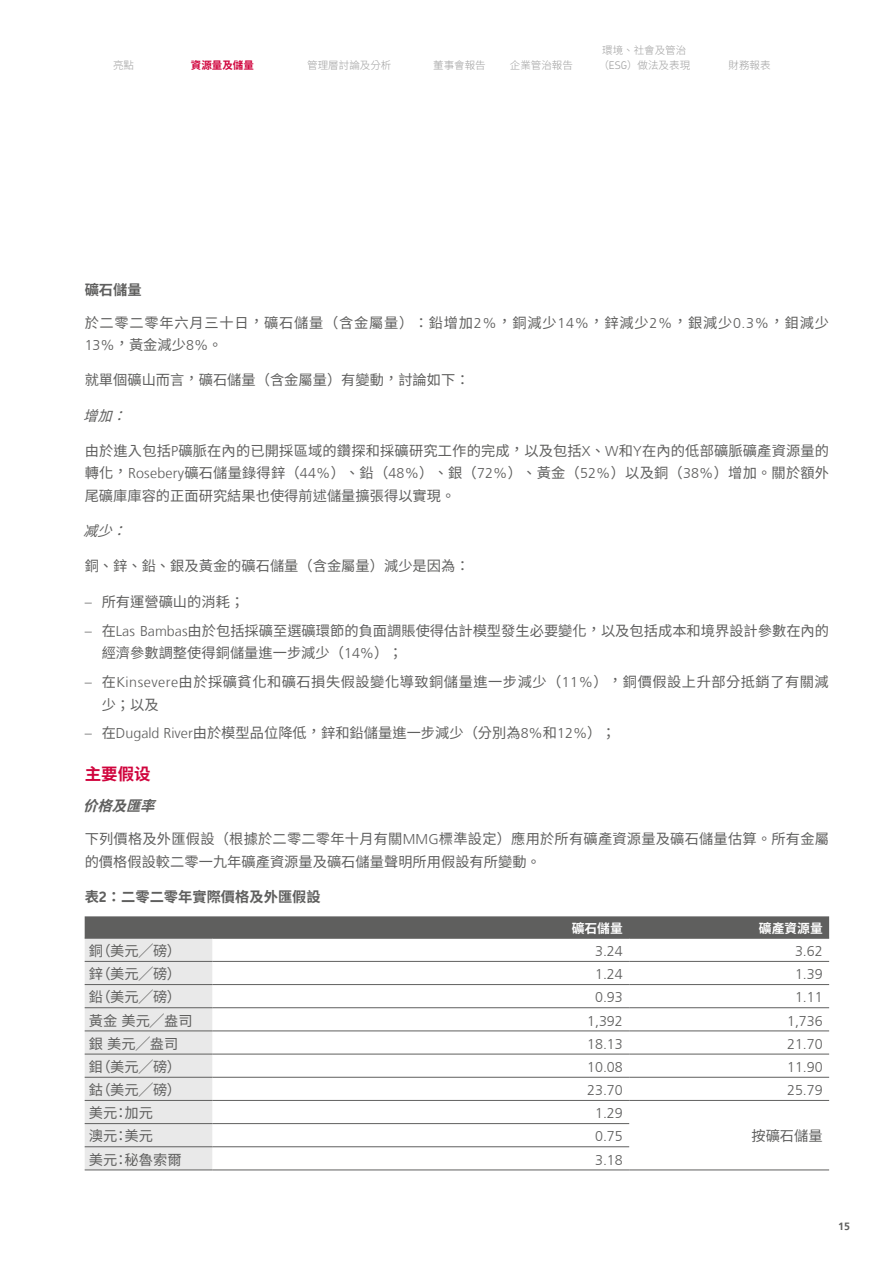
<style>
.page{position:relative;width:893px;height:1263px;background:#fff}
.page>*{position:absolute;margin:0;border:0;box-sizing:border-box;transform-origin:0 0}
.t1{font:700 16.5px "Source Han Sans TWHK";color:#d0043d}
.t2{font:14.25px/22.5px "Source Han Sans TWHK";color:#5f5f5e}
.t3{font:300 14.25px "Frutiger LT";color:#5f5f5e}
.t4{font:14.25px/22.5px "Source Han Sans TWHK";letter-spacing:.05em;color:#5f5f5e}
.t5{font:14.25px/22.5px "Source Han Sans TWHK";letter-spacing:.035em;color:#5f5f5e}
.t6{font:700 14.25px "Source Han Sans TWHK";color:#5f5f5e}
.t7{font:italic 14.25px "Source Han Sans TWHK";color:#5f5f5e}
.t8{font:italic 700 14.25px "Source Han Sans TWHK";color:#5f5f5e}
.t9{font:700 12.75px "Source Han Sans TWHK";color:#fff}
.t10{font:300 10.5px/15px "Source Han Sans TWHK";color:#9d9d9d;text-align:center}
.t11{font:700 10.5px "Source Han Sans TWHK";color:#d0043d}
.t12{font:700 10.5px "Frutiger LT";color:#5f5f5e}
.s1{font-family:"Chevin Std"}
.s2{font-family:"Frutiger LT";font-weight:300}
</style>
<div class="page">
<svg style="left:85px;top:916px;width:744px;height:254px"></svg>
<hr style="left:629px;top:1170px;width:200px;height:1px;background:#5f5f5e">
<hr style="left:85px;top:938px;width:127px;height:1px;background:#5f5f5e">
<hr style="left:212px;top:938px;width:417px;height:1px;background:#5f5f5e">
<hr style="left:629px;top:938px;width:200px;height:1px;background:#5f5f5e">
<hr style="left:85px;top:1170px;width:127px;height:1px;background:#5f5f5e">
<hr style="left:212px;top:1170px;width:417px;height:1px;background:#5f5f5e">
<hr style="left:629px;top:1100px;width:200px;height:1px;background:#5f5f5e">
<hr style="left:85px;top:961px;width:127px;height:1px;background:#5f5f5e">
<hr style="left:212px;top:961px;width:417px;height:1px;background:#5f5f5e">
<hr style="left:629px;top:961px;width:200px;height:1px;background:#5f5f5e">
<hr style="left:85px;top:984px;width:127px;height:1px;background:#5f5f5e">
<hr style="left:212px;top:984px;width:417px;height:1px;background:#5f5f5e">
<hr style="left:629px;top:984px;width:200px;height:1px;background:#5f5f5e">
<hr style="left:85px;top:1007px;width:127px;height:1px;background:#5f5f5e">
<hr style="left:212px;top:1007px;width:417px;height:1px;background:#5f5f5e">
<hr style="left:629px;top:1007px;width:200px;height:1px;background:#5f5f5e">
<hr style="left:85px;top:1031px;width:127px;height:1px;background:#5f5f5e">
<hr style="left:212px;top:1031px;width:417px;height:1px;background:#5f5f5e">
<hr style="left:629px;top:1031px;width:200px;height:1px;background:#5f5f5e">
<hr style="left:85px;top:1054px;width:127px;height:1px;background:#5f5f5e">
<hr style="left:212px;top:1054px;width:417px;height:1px;background:#5f5f5e">
<hr style="left:629px;top:1054px;width:200px;height:1px;background:#5f5f5e">
<hr style="left:85px;top:1077px;width:127px;height:1px;background:#5f5f5e">
<hr style="left:212px;top:1077px;width:417px;height:1px;background:#5f5f5e">
<hr style="left:629px;top:1077px;width:200px;height:1px;background:#5f5f5e">
<hr style="left:85px;top:1100px;width:127px;height:1px;background:#5f5f5e">
<hr style="left:212px;top:1100px;width:417px;height:1px;background:#5f5f5e">
<hr style="left:85px;top:1123px;width:127px;height:1px;background:#5f5f5e">
<hr style="left:212px;top:1123px;width:417px;height:1px;background:#5f5f5e">
<hr style="left:85px;top:1146px;width:127px;height:1px;background:#5f5f5e">
<hr style="left:212px;top:1146px;width:417px;height:1px;background:#5f5f5e">
<p class="t10" style="left:598px;top:42px;width:93px">環境、社會及管治（<span class="s1">ESG</span>）做法及表現</p>
<p class="t10" style="left:113px;top:57px;width:22px">亮點</p>
<p class="t11" style="left:191px;top:59px;width:64px">資源量及儲量</p>
<p class="t10" style="left:307px;top:57px;width:85px">管理層討論及分析</p>
<p class="t10" style="left:433px;top:57px;width:54px">董事會報告</p>
<p class="t10" style="left:510px;top:57px;width:64px">企業管治報告</p>
<p class="t10" style="left:728px;top:57px;width:43px">財務報表</p>
<p class="t6" style="left:85px;top:281px;width:58px">礦石儲量</p>
<p class="t4" style="left:85px;top:311px;width:746px">於二零二零年六月三十日，礦石儲量（含金屬量）：鉛增加<span class="s2">2%</span>，銅減少<span class="s2">14%</span>，鋅減少<span class="s2">2%</span>，銀減少<span class="s2">0.3%</span>，鉬減少<br><span class="s2">13%</span>，黃金減少<span class="s2">8%</span>。</p>
<p class="t2" style="left:85px;top:369px;width:386px">就單個礦山而言，礦石儲量（含金屬量）有變動，討論如下：</p>
<p class="t7" style="left:83px;top:407px;width:55px">增加：</p>
<p class="t2" style="left:85px;top:440px;width:746px;text-align:justify">由於進入包括<span class="s2">P</span>礦脈在內的已開採區域的鑽探和採礦研究工作的完成，以及包括<span class="s2">X</span>、<span class="s2">W</span>和<span class="s2">Y</span>在內的低部礦脈礦產資源量的轉化，<span class="s2">Rosebery</span>礦石儲量錄得鋅（<span class="s2">44%</span>）、鉛（<span class="s2">48%</span>）、銀（<span class="s2">72%</span>）、黃金（<span class="s2">52%</span>）以及銅（<span class="s2">38%</span>）增加。關於額外尾礦庫庫容的正面研究結果也使得前述儲量擴張得以實現。</p>
<p class="t7" style="left:83px;top:523px;width:55px">减少：</p>
<p class="t2" style="left:85px;top:555px;width:386px">銅、鋅、鉛、銀及黃金的礦石儲量（含金屬量）減少是因為：</p>
<p class="t2" style="left:85px;top:591px;width:161px"><span class="s2">–</span> 所有運營礦山的消耗；</p>
<p class="t2" style="left:102px;top:619px;width:729px;text-indent:-17px"><span class="s2">–</span> 在<span class="s2">Las Bambas</span>由於包括採礦至選礦環節的負面調賬使得估計模型發生必要變化，以及包括成本和境界設計參數在內的經濟參數調整使得銅儲量進一步減少（<span class="s2">14%</span>）；</p>
<p class="t5" style="left:102px;top:671px;width:728px;text-indent:-17px"><span class="s2">–</span> 在<span class="s2">Kinsevere</span>由於採礦貧化和礦石損失假設變化導致銅儲量進一步減少（<span class="s2">11%</span>），銅價假設上升部分抵銷了有關減少；以及</p>
<p class="t2" style="left:85px;top:722px;width:532px"><span class="s2">–</span> 在<span class="s2">Dugald River</span>由於模型品位降低，鋅和鉛儲量進一步減少（分別為<span class="s2">8%</span>和<span class="s2">12%</span>）；</p>
<p class="t1" style="left:85px;top:764px;width:67px">主要假设</p>
<p class="t8" style="left:83px;top:798px;width:84px">价格及匯率</p>
<p class="t2" style="left:85px;top:828px;width:746px">下列價格及外匯假設（根據於二零二零年十月有關<span class="s2">MMG</span>標準設定）應用於所有礦產資源量及礦石儲量估算。所有金屬的價格假設較二零一九年礦產資源量及礦石儲量聲明所用假設有所變動。</p>
<p class="t6" style="left:85px;top:889px;width:237px">表<span class="s1">2</span>：二零二零年實際價格及外匯假設</p>
<p class="t9" style="left:572px;top:921px;width:52px">礦石儲量</p>
<p class="t9" style="left:759px;top:921px;width:65px">礦產資源量</p>
<p class="t2" style="left:89px;top:940px;width:94px">銅（美元╱磅）</p>
<p class="t3" style="left:595px;top:943px;width:29px">3.24</p>
<p class="t3" style="left:795px;top:943px;width:29px">3.62</p>
<p class="t2" style="left:89px;top:963px;width:94px">鋅（美元╱磅）</p>
<p class="t3" style="left:595px;top:966px;width:29px">1.24</p>
<p class="t3" style="left:795px;top:966px;width:29px">1.39</p>
<p class="t2" style="left:89px;top:986px;width:94px">鉛（美元╱磅）</p>
<p class="t3" style="left:595px;top:989px;width:29px">0.93</p>
<p class="t3" style="left:795px;top:989px;width:29px">1.11</p>
<p class="t2" style="left:89px;top:1009px;width:105px">黃金美元╱盎司</p>
<p class="t3" style="left:587px;top:1013px;width:37px">1,392</p>
<p class="t3" style="left:787px;top:1013px;width:37px">1,736</p>
<p class="t2" style="left:89px;top:1033px;width:91px">銀美元╱盎司</p>
<p class="t3" style="left:587px;top:1036px;width:37px">18.13</p>
<p class="t3" style="left:787px;top:1036px;width:37px">21.70</p>
<p class="t2" style="left:89px;top:1056px;width:94px">鉬（美元╱磅）</p>
<p class="t3" style="left:587px;top:1059px;width:37px">10.08</p>
<p class="t3" style="left:787px;top:1059px;width:37px">11.90</p>
<p class="t2" style="left:89px;top:1079px;width:94px">鈷（美元╱磅）</p>
<p class="t3" style="left:587px;top:1082px;width:37px">23.70</p>
<p class="t3" style="left:787px;top:1082px;width:37px">25.79</p>
<p class="t2" style="left:89px;top:1102px;width:66px">美元：加元</p>
<p class="t3" style="left:595px;top:1105px;width:29px">1.29</p>
<p class="t2" style="left:89px;top:1125px;width:66px">澳元：美元</p>
<p class="t3" style="left:595px;top:1128px;width:29px">0.75</p>
<p class="t2" style="left:751px;top:1125px;width:73px">按礦石儲量</p>
<p class="t2" style="left:89px;top:1148px;width:94px">美元：秘魯索爾</p>
<p class="t3" style="left:595px;top:1152px;width:29px">3.18</p>
<p class="t12" style="left:838px;top:1220px;width:13px">15</p>
</div>
